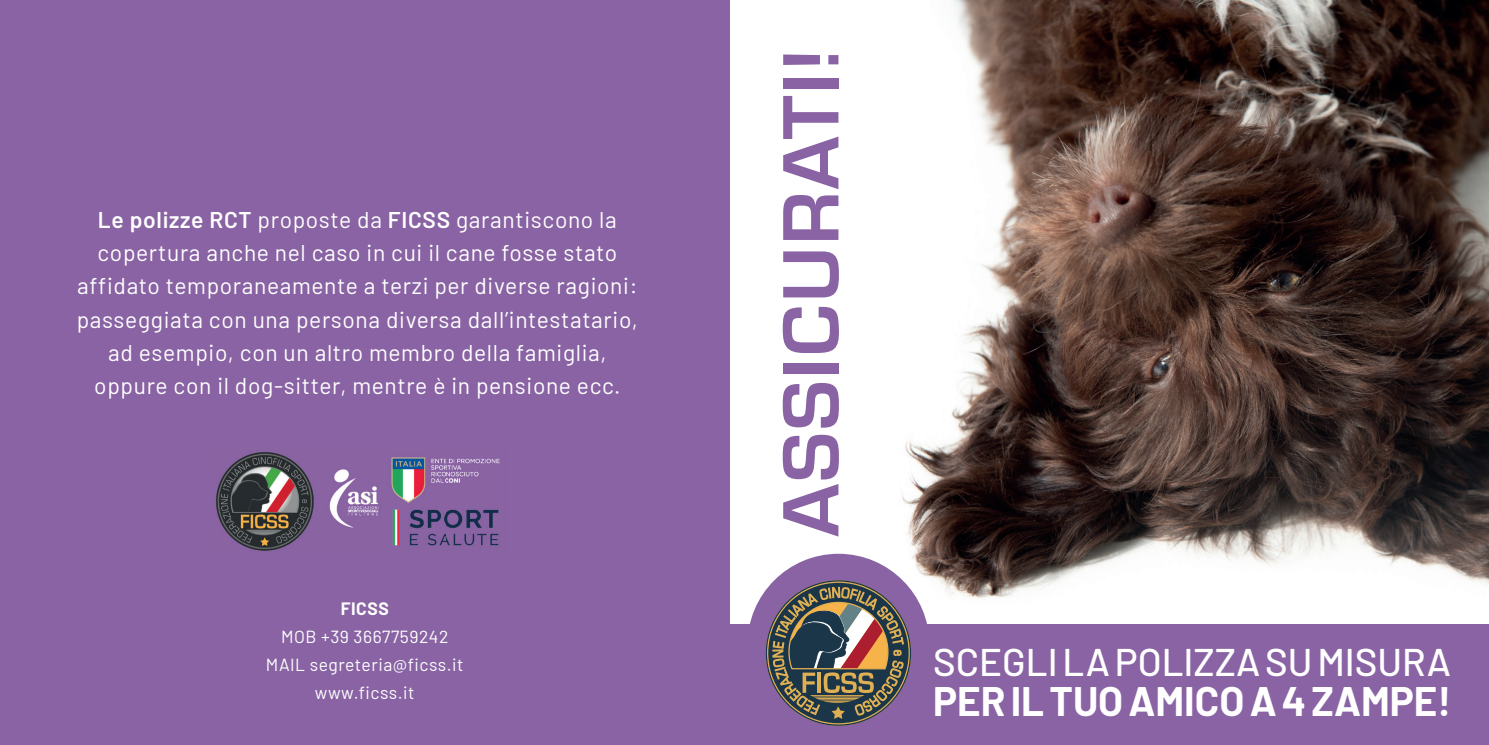
<style>
.page{position:relative;width:1489px;height:745px;background:#fff}
.page>*{position:absolute;margin:0;border:0;box-sizing:border-box;transform-origin:0 0}
.t1{font:600 73.67px "Eurostile LT Std";letter-spacing:.03em;color:#8963a3}
.t2{font:700 40.25px "Barlow";color:#fff}
.t3{font:500 38.5px "Barlow";color:#fff}
.t4{font:22.75px/33.2px "Barlow";letter-spacing:.03em;color:#fff;text-align:center}
.t5{font:17.5px/28px "Barlow";letter-spacing:.03em;color:#fff;text-align:center}
.t6{font:700 17.5px "Barlow";letter-spacing:.03em;color:#fff}
.s1{font-weight:600}
</style>
<div class="page">
<img style="left:729px;top:0;width:759px;height:624px">
<div style="left:0;top:0;width:729px;height:744px;background:#8963a3"></div>
<div style="left:712px;top:624px;width:776px;height:120px;background:#8963a3"></div>
<div style="left:747px;top:553px;width:182px;height:182px;background:#8963a3;border-radius:50%"></div>
<svg style="left:765px;top:580px;width:146px;height:145px"></svg>
<img style="left:216px;top:452px;width:284px;height:99px">
<p class="t4" style="left:77px;top:201px;width:562px"><span class="s1">Le polizze RCT</span> proposte da <span class="s1">FICSS</span> garantiscono la copertura anche nel caso in cui il cane fosse stato affidato temporaneamente a terzi per diverse ragioni: passeggiata con una persona diversa dall’intestatario, ad esempio, con un altro membro della famiglia, oppure con il dog-sitter, mentre è in pensione ecc.</p>
<p class="t6" style="left:341px;top:595px;width:49px">FICSS</p>
<p class="t5" style="left:266px;top:620px;width:199px">MOB +39 3667759242<br>MAIL segreteria@ficss.it www.ficss.it</p>
<h1 class="t1" style="left:765px;top:536px;width:489px;rotate:-90deg">ASSICURATI!</h1>
<h3 class="t3" style="left:933px;top:633px;width:519px">SCEGLI LA POLIZZA SU MISURA</h3>
<h2 class="t2" style="left:933px;top:671px;width:519px">PER IL TUO AMICO A 4 ZAMPE!</h2>
</div>
